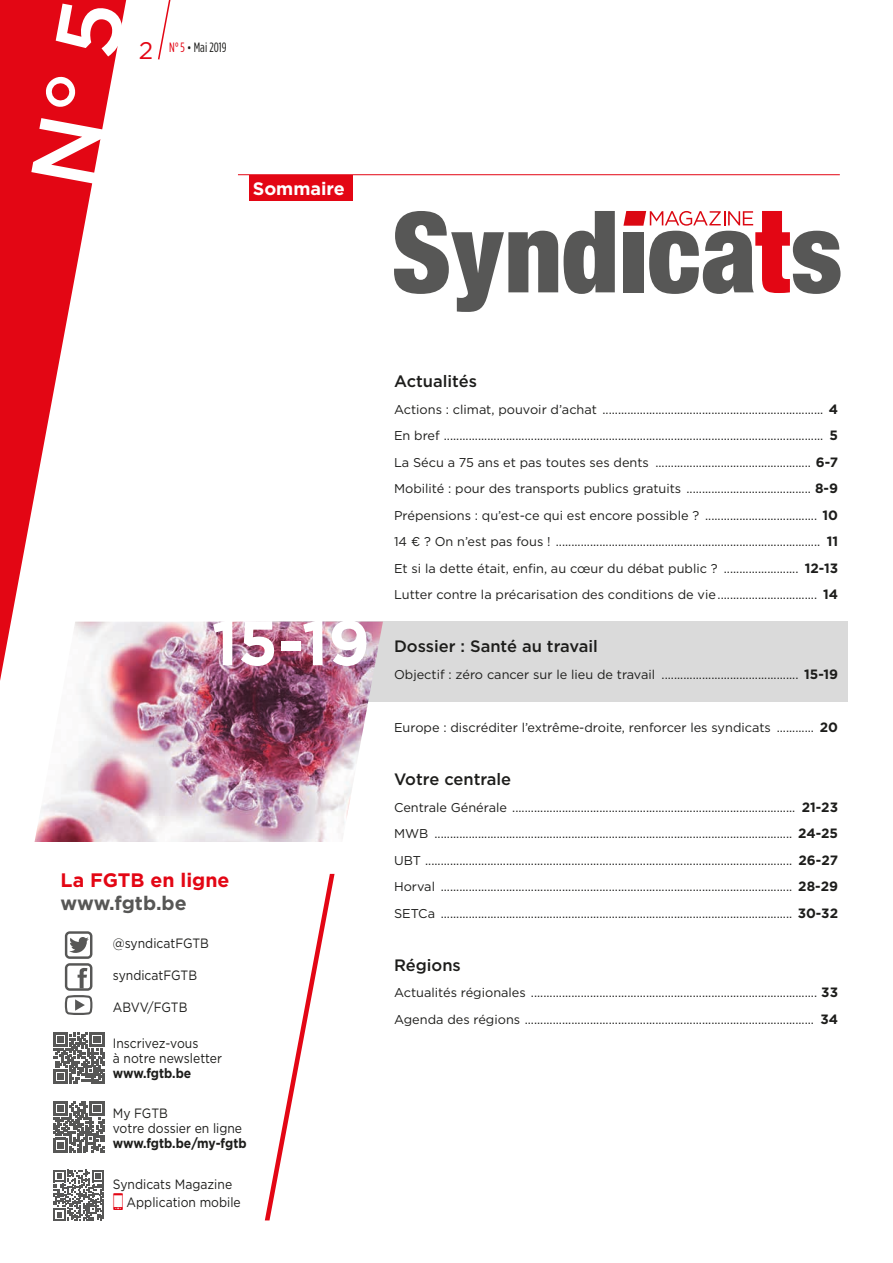
<style>
.page{position:relative;width:893px;height:1263px;background:#fff}
.page>*{position:absolute;margin:0;border:0;box-sizing:border-box;transform-origin:0 0}
.t1{font:700 63px "Gotham";color:#fff}
.t2{font:700 19.5px "Gotham";color:#e30614}
.t3{font:700 19.5px "Gotham";letter-spacing:-.005em;color:#575756}
.t4{font:700 18px "Gotham";color:#fff}
.t5{font:500 16.5px "Gotham";color:#1d1d1b}
.t6{font:13.5px/15px "Gotham";color:#1d1d1b;scale:.9 1}
.t7{font:700 13.5px "Gotham";letter-spacing:-.005em;color:#1d1d1b;scale:.9 1}
.t8{font:13.5px "Gotham Condensed";color:#1d1d1b}
.t9{font:12.75px/26.5px "Gotham";color:#1d1d1b;text-align:justify}
.s1{font-family:"Gotham";font-size:24px;color:#e30614}
.s2{color:#e30614}
.s3{font-size:12.15px}
.s4{font-weight:700;font-size:13.5px}
</style>
<div class="page">
<div style="left:256px;top:622px;width:592px;height:80px;background:#dadada"></div>
<svg style="left:265px;top:874px;width:70px;height:346px"></svg>
<svg style="left:65px;top:931px;width:27px;height:84px"></svg>
<svg style="left:53px;top:1032px;width:51px;height:51px"></svg>
<svg style="left:53px;top:1101px;width:51px;height:51px"></svg>
<svg style="left:53px;top:1170px;width:51px;height:51px"></svg>
<img style="left:35px;top:622px;width:348px;height:220px">
<div style="left:249px;top:175px;width:104px;height:26px;background:#e30614"></div>
<hr style="left:238px;top:174px;width:602px;height:1px;background:#e30614">
<svg style="left:394px;top:211px;width:164px;height:101px"></svg>
<svg style="left:564px;top:211px;width:51px;height:83px"></svg>
<svg style="left:623px;top:211px;width:217px;height:83px"></svg>
<svg style="left:0;top:0;width:130px;height:796px"></svg>
<svg style="left:158px;top:0;width:13px;height:60px"></svg>
<svg style="left:31px;top:1px;width:95px;height:183px"></svg>
<p class="t8" style="left:139px;top:40px;width:89px"><span class="s1">2</span> <span class="s2">N° 5</span> <span class="s3">•</span> Mai 2019</p>
<h3 class="t4" style="left:253px;top:177px;width:94px">Sommaire</h3>
<h1 class="t1" style="left:212px;top:601px;width:160px">15-19</h1>
<h2 class="t2" style="left:61px;top:867px;width:170px">La FGTB en ligne</h2>
<h2 class="t3" style="left:61px;top:890px;width:128px">www.fgtb.be</h2>
<p class="t6" style="left:113px;top:935px;width:108px">@syndicatFGTB</p>
<p class="t6" style="left:113px;top:967px;width:95px">syndicatFGTB</p>
<p class="t6" style="left:113px;top:999px;width:84px">ABVV/FGTB</p>
<p class="t6" style="left:113px;top:1035px;width:123px">Inscrivez-vous<br>à notre newsletter</p>
<p class="t7" style="left:113px;top:1064px;width:89px">www.fgtb.be</p>
<p class="t6" style="left:113px;top:1106px;width:145px">My FGTB<br>votre dossier en ligne</p>
<p class="t7" style="left:113px;top:1135px;width:150px">www.fgtb.be/my-fgtb</p>
<p class="t6" style="left:113px;top:1176px;width:134px">Syndicats Magazine</p>
<p class="t6" style="left:113px;top:1194px;width:144px"><span class="s2">□</span> Application mobile</p>
<p class="t5" style="left:394px;top:371px;width:84px">Actualités</p>
<p class="t9" style="left:394px;top:396px;width:446px">Actions : climat, pouvoir d’achat ....................................................................... <span class="s4">4<br></span>En bref .......................................................................................................................... <span class="s4">5<br></span>La Sécu a 75 ans et pas toutes ses dents .................................................. <span class="s4">6-7<br></span>Mobilité : pour des transports publics gratuits ........................................ <span class="s4">8-9<br></span>Prépensions : qu’est-ce qui est encore possible ? .................................... <span class="s4">10<br></span>14 € ? On n’est pas fous ! ..................................................................................... <span class="s4">11<br></span>Et si la dette était, enfin, au cœur du débat public ? ........................ <span class="s4">12-13<br></span>Lutter contre la précarisation des conditions de vie................................ <span class="s4">14</span></p>
<p class="t5" style="left:394px;top:636px;width:205px">Dossier : Santé au travail</p>
<p class="t9" style="left:394px;top:661px;width:446px">Objectif : zéro cancer sur le lieu de travail ............................................ <span class="s4">15-19</span></p>
<p class="t9" style="left:394px;top:714px;width:446px">Europe : discréditer l’extrême-droite, renforcer les syndicats ............ <span class="s4">20</span></p>
<p class="t5" style="left:394px;top:768px;width:119px">Votre centrale</p>
<p class="t9" style="left:394px;top:793px;width:446px">Centrale Générale ........................................................................................... <span class="s4">21-23<br></span>MWB ................................................................................................................... <span class="s4">24-25<br></span>UBT ...................................................................................................................... <span class="s4">26-27<br></span>Horval ................................................................................................................. <span class="s4">28-29<br></span>SETCa ................................................................................................................. <span class="s4">30-32</span></p>
<p class="t5" style="left:394px;top:954px;width:68px">Régions</p>
<p class="t9" style="left:394px;top:979px;width:446px">Actualités régionales ............................................................................................ <span class="s4">33<br></span>Agenda des régions ............................................................................................. <span class="s4">34</span></p>
</div>
